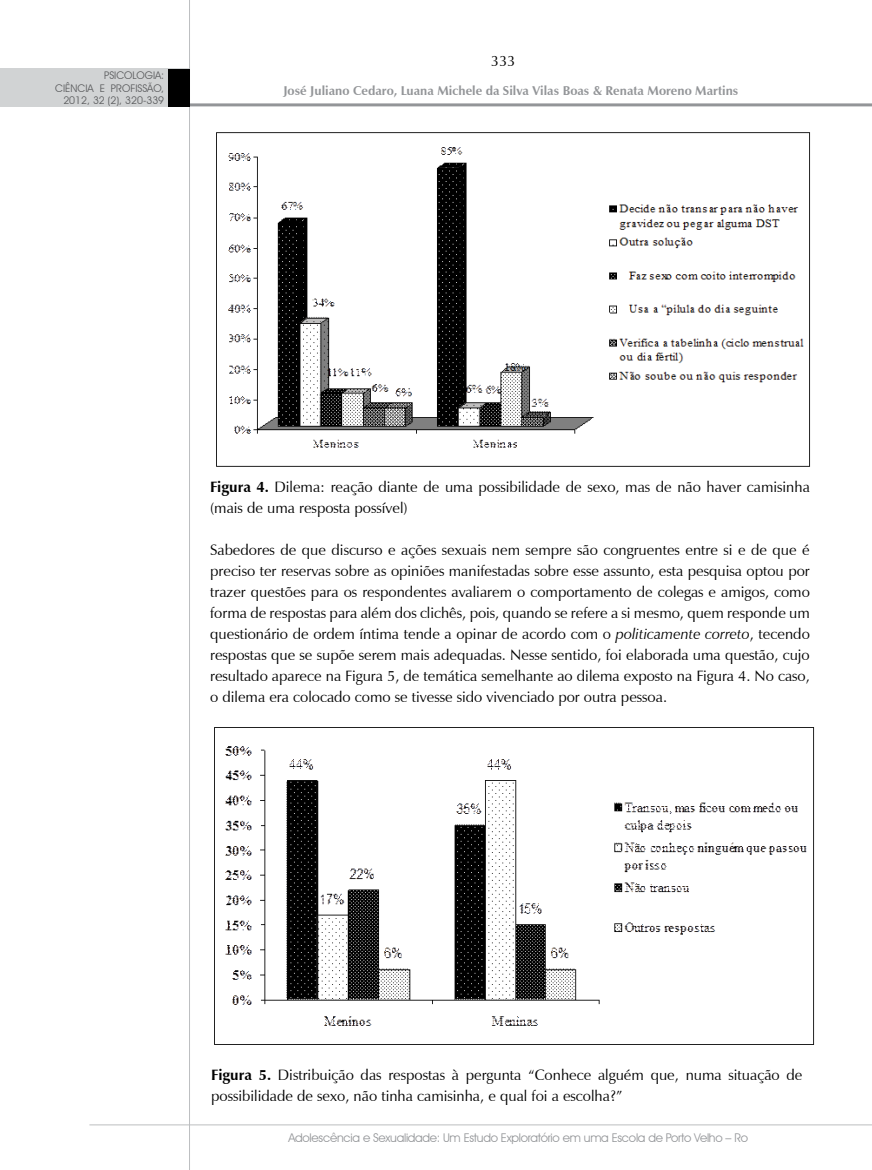
<style>
.page{position:relative;width:872px;height:1170px;background:#fff}
.page>*{position:absolute;margin:0;border:0;box-sizing:border-box;transform-origin:0 0}
.t1{font:15px/21px "Zapf Humanist 601 BT";color:#000}
.t2{font:700 12.75px "Zapf Humanist 601 BT";color:#939598}
.t3{font:12px "Avant Garde IT Cby BT";letter-spacing:-.02em;color:#939598}
.t4{font:10.5px/12.6px "Avant Garde IT Cby BT";color:#58595b;text-align:right}
.s1{font-weight:700}
.s2{font-style:italic}
</style>
<div class="page">
<hr style="left:189px;top:0;width:1px;height:1169px;background:#bcbec0">
<hr style="left:56px;top:103px;width:816px;height:3px;background:#939598">
<div style="left:0;top:68px;width:189px;height:39px;background:#d1d3d4"></div>
<div style="left:168px;top:69px;width:21px;height:37px;background:#000"></div>
<hr style="left:89px;top:1124px;width:783px;height:1px;background:#bcbec0">
<img style="left:216px;top:132px;width:595px;height:335px">
<img style="left:214px;top:727px;width:601px;height:318px">
<p class="t4" style="left:55px;top:69px;width:110px">PSICOLOGIA:<br>CIÊNCIA E PROFISSÃO,<br>2012, 32 (2), 320-339</p>
<p class="t1" style="left:491px;top:51px;width:26px">333</p>
<p class="t2" style="left:283px;top:82px;width:456px">José Juliano Cedaro, Luana Michele da Silva Vilas Boas &amp; Renata Moreno Martins</p>
<p class="t1" style="left:210px;top:476px;width:601px"><span class="s1">Figura 4.</span> Dilema: reação diante de uma possibilidade de sexo, mas de não haver camisinha (mais de uma resposta possível)</p>
<p class="t1" style="left:210px;top:539px;width:601px;text-align:justify">Sabedores de que discurso e ações sexuais nem sempre são congruentes entre si e de que é preciso ter reservas sobre as opiniões manifestadas sobre esse assunto, esta pesquisa optou por trazer questões para os respondentes avaliarem o comportamento de colegas e amigos, como forma de respostas para além dos clichês, pois, quando se refere a si mesmo, quem responde um questionário de ordem íntima tende a opinar de acordo com o <span class="s2">politicamente correto</span>, tecendo respostas que se supõe serem mais adequadas. Nesse sentido, foi elaborada uma questão, cujo resultado aparece na Figura 5, de temática semelhante ao dilema exposto na Figura 4. No caso, o dilema era colocado como se tivesse sido vivenciado por outra pessoa.</p>
<p class="t1" style="left:211px;top:1064px;width:593px"><span class="s1">Figura 5.</span> Distribuição das respostas à pergunta “Conhece alguém que, numa situação de possibilidade de sexo, não tinha camisinha, e qual foi a escolha?”</p>
<p class="t3" style="left:288px;top:1130px;width:461px">Adolescência e Sexualidade: Um Estudo Exploratório em uma Escola de Porto Velho – Ro</p>
</div>
